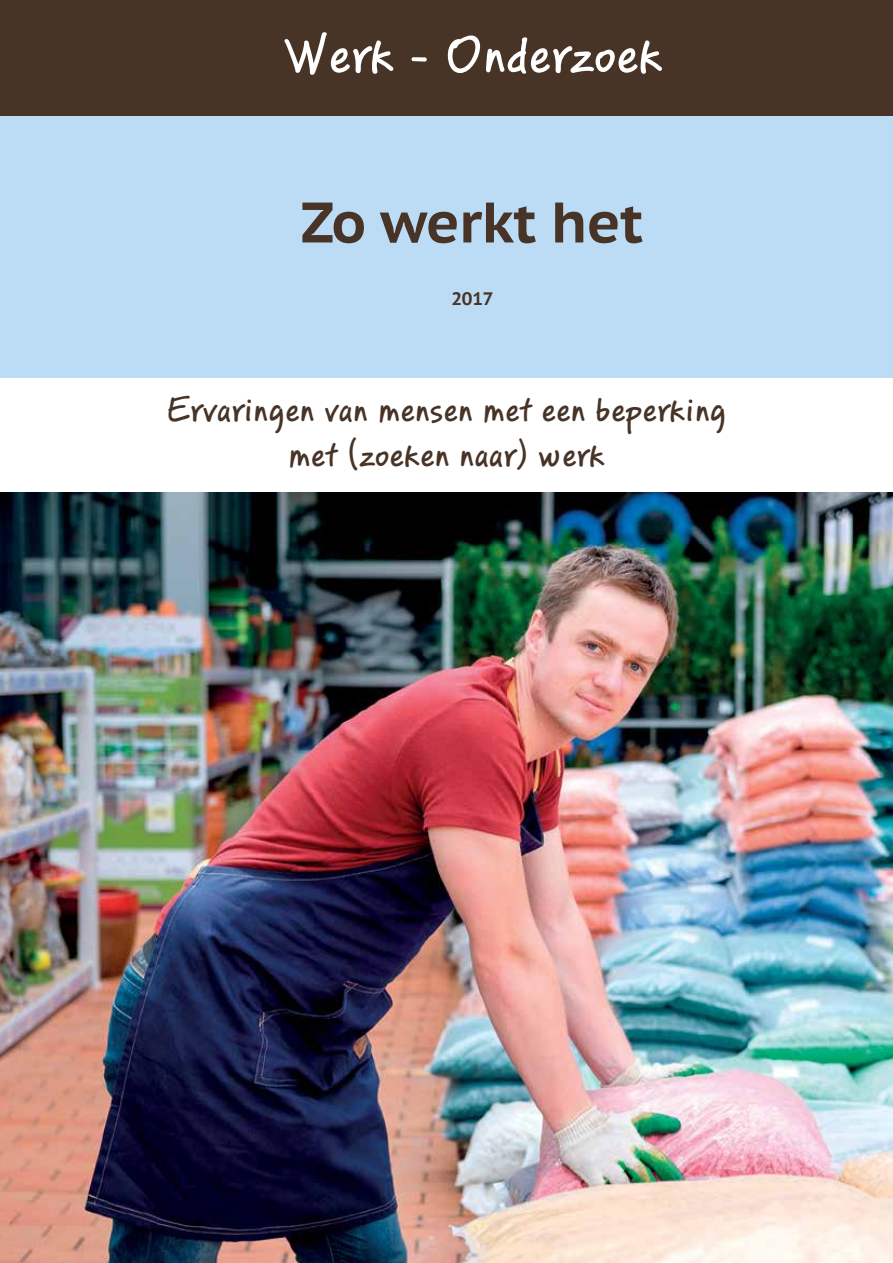
<style>
.page{position:relative;width:893px;height:1263px;background:#fff}
.page>*{position:absolute;margin:0;border:0;box-sizing:border-box;transform-origin:0 0}
.t1{font:700 57px "PT Sans Caption";letter-spacing:-.01em;color:#483427}
.t2{font:500 54px "PF Reminder Pro";letter-spacing:.01em;color:#fff}
.t3{font:500 35.25px/45px "PF Reminder Pro";letter-spacing:.01em;color:#483427;text-align:center}
.t4{font:700 18px "PT Sans Caption";color:#483427}
</style>
<div class="page">
<div style="left:0;top:91px;width:893px;height:287px;background:#bcdcf5"></div>
<img style="left:0;top:492px;width:893px;height:771px">
<div style="left:0;top:0;width:893px;height:115px;background:#483427"></div>
<h2 class="t2" style="left:282px;top:22px;width:382px">Werk - Onderzoek</h2>
<h1 class="t1" style="left:301px;top:184px;width:344px">Zo werkt het</h1>
<p class="t4" style="left:451px;top:287px;width:44px">2017</p>
<p class="t3" style="left:167px;top:389px;width:561px">Ervaringen van mensen met een beperking met (zoeken naar) werk</p>
</div>
